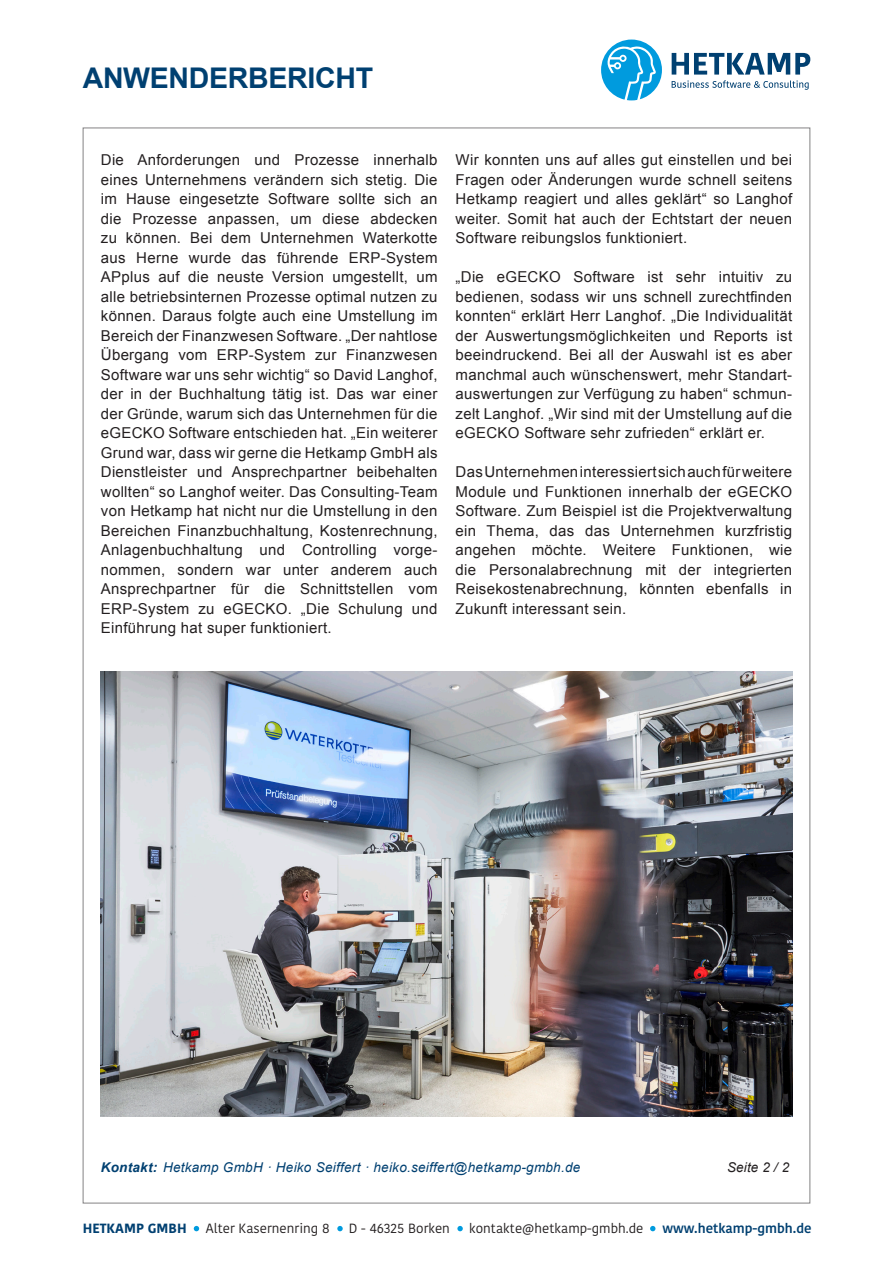
<style>
.page{position:relative;width:893px;height:1263px;background:#fff}
.page>*{position:absolute;margin:0;border:0;box-sizing:border-box;transform-origin:0 0}
.t1{font:700 28.5px "Arial";letter-spacing:-.01em;color:#004071}
.t2{font:15px/19.5px "Arial";letter-spacing:.02em;color:#231f20;text-align:justify}
.t3{font:italic 13.5px "Arial";letter-spacing:.02em;color:#004071}
.t4{font:italic 13.5px "Arial";letter-spacing:.01em;color:#231f20}
.t5{font:13.35px "Kohinoor Devanagari";color:#231f20}
.t6{font:600 13.35px "Kohinoor Devanagari";color:#004071}
.t7{font:700 13.35px "Kohinoor Devanagari";color:#004071}
.s1{font-weight:700}
</style>
<div class="page">
<img style="left:101px;top:672px;width:691px;height:444px">
<svg style="left:672px;top:53px;width:138px;height:37px"></svg>
<svg style="left:601px;top:40px;width:61px;height:60px"></svg>
<svg style="left:650px;top:1226px;width:5px;height:5px"></svg>
<svg style="left:457px;top:1226px;width:6px;height:5px"></svg>
<svg style="left:337px;top:1226px;width:6px;height:5px"></svg>
<svg style="left:194px;top:1226px;width:5px;height:5px"></svg>
<p class="t1" style="left:83px;top:59px;width:292px">ANWENDERBERICHT</p>
<p class="t2" style="left:101px;top:150px;width:338px">Die Anforderungen und Prozesse innerhalb eines Unternehmens verändern sich stetig. Die im Hause eingesetzte Software sollte sich an die Prozesse anpassen, um diese abdecken zu können. Bei dem Unternehmen Waterkotte aus Herne wurde das führende ERP-System APplus auf die neuste Version umgestellt, um alle betriebsinternen Prozesse optimal nutzen zu können. Daraus folgte auch eine Umstellung im Bereich der Finanzwesen Software. „Der nahtlose Übergang vom ERP-System zur Finanzwesen Software war uns sehr wichtig“ so David Langhof, der in der Buchhaltung tätig ist. Das war einer der Gründe, warum sich das Unternehmen für die eGECKO Software entschieden hat. „Ein weiterer Grund war, dass wir gerne die Hetkamp GmbH als Dienstleister und Ansprechpartner beibehalten wollten“ so Langhof weiter. Das Consulting-Team von Hetkamp hat nicht nur die Umstellung in den Bereichen Finanzbuchhaltung, Kostenrechnung, Anlagenbuchhaltung und Controlling vorge&shy;nommen, sondern war unter anderem auch Ansprechpartner für die Schnittstellen vom ERP-System zu eGECKO. „Die Schulung und Einführung hat super funktioniert.</p>
<p class="t2" style="left:456px;top:150px;width:338px">Wir konnten uns auf alles gut einstellen und bei Fragen oder Änderungen wurde schnell seitens Hetkamp reagiert und alles geklärt“ so Langhof weiter. Somit hat auch der Echtstart der neuen Software reibungslos funktioniert.</p>
<p class="t2" style="left:456px;top:267px;width:338px">„Die eGECKO Software ist sehr intuitiv zu bedienen, sodass wir uns schnell zurechtfinden konnten“ erklärt Herr Langhof. „Die Individualität der Auswertungsmöglichkeiten und Reports ist beeindruckend. Bei all der Auswahl ist es aber manchmal auch wünschenswert, mehr Standart&shy;auswertungen zur Verfügung zu haben“ schmun&shy;zelt Langhof. „Wir sind mit der Umstellung auf die eGECKO Software sehr zufrieden“ erklärt er.</p>
<p class="t2" style="left:456px;top:462px;width:338px">Das Unternehmen interessiert sich auch für weitere Module und Funktionen innerhalb der eGECKO Software. Zum Beispiel ist die Projektverwaltung ein Thema, das das Unternehmen kurzfristig angehen möchte. Weitere Funktionen, wie die Personalabrechnung mit der integrierten Reisekostenabrechnung, könnten ebenfalls in Zukunft interessant sein.</p>
<p class="t3" style="left:101px;top:1158px;width:481px"><span class="s1">Kontakt:</span> Hetkamp GmbH · Heiko Seiffert · heiko.seiffert@hetkamp-gmbh.de</p>
<p class="t4" style="left:727px;top:1159px;width:64px">Seite 2 / 2</p>
<p class="t7" style="left:83px;top:1217px;width:106px">HETKAMP GMBH</p>
<p class="t5" style="left:206px;top:1221px;width:125px">Alter Kasernenring 8</p>
<p class="t5" style="left:349px;top:1221px;width:103px">D - 46325 Borken</p>
<p class="t5" style="left:469px;top:1221px;width:176px">kontakte@hetkamp-gmbh.de</p>
<p class="t6" style="left:663px;top:1221px;width:151px">www.hetkamp-gmbh.de</p>
</div>
